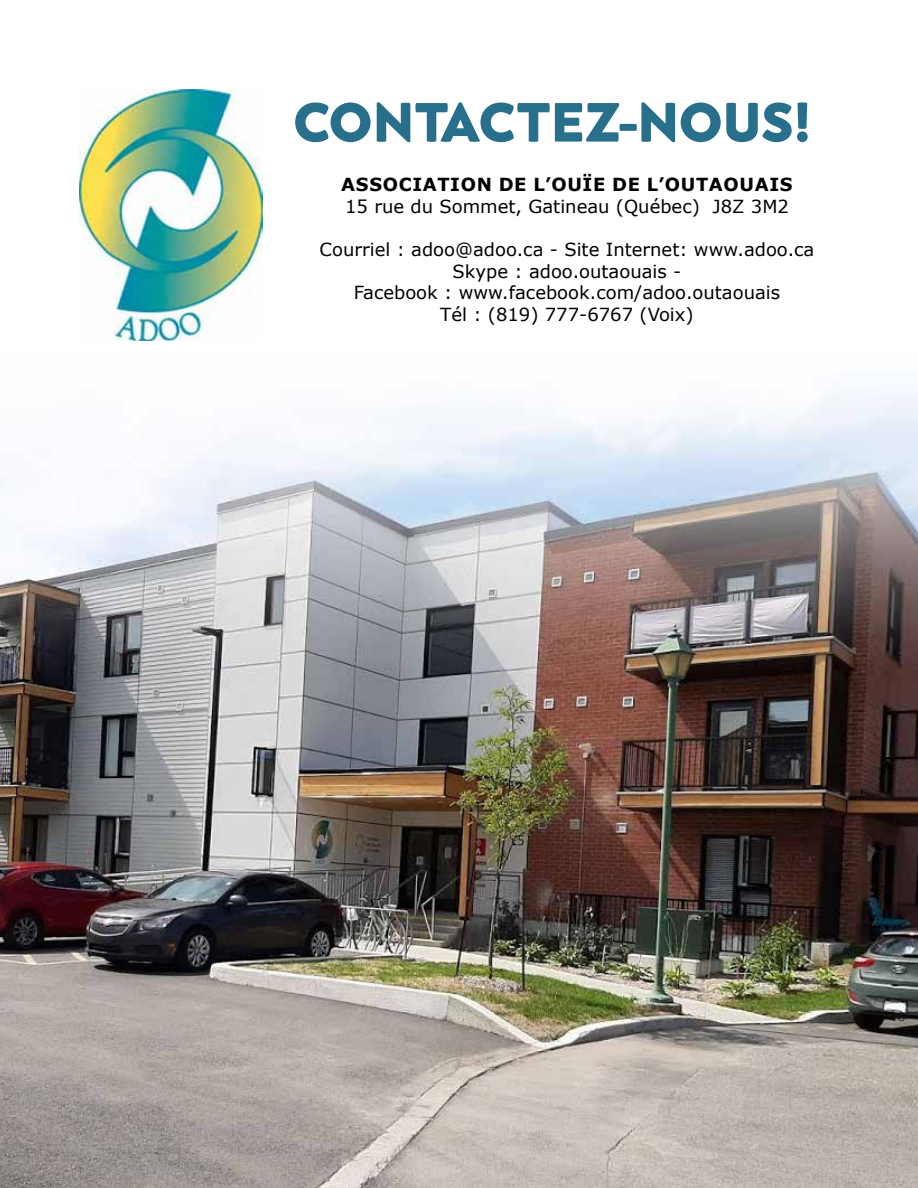
<style>
.page{position:relative;width:918px;height:1188px;background:#fff}
.page>*{position:absolute;margin:0;border:0;box-sizing:border-box;transform-origin:0 0}
.t1{font:800 57px "Neufreit";color:#276f8b}
.t2{font:18px/21.6px "Verdana";color:#000;text-align:center}
.t3{font:700 18px "Verdana";letter-spacing:.035em;color:#000}
</style>
<div class="page">
<img style="left:0;top:389px;width:918px;height:799px">
<img style="left:79px;top:89px;width:184px;height:252px">
<h1 class="t1" style="left:294px;top:88px;width:519px">CONTACTEZ-NOUS!</h1>
<p class="t3" style="left:341px;top:172px;width:453px">ASSOCIATION DE L’OUÏE DE L’OUTAOUAIS</p>
<p class="t2" style="left:345px;top:195px;width:445px">15 rue du Sommet, Gatineau (Québec) J8Z 3M2</p>
<p class="t2" style="left:320px;top:238px;width:496px">Courriel : adoo@adoo.ca - Site Internet: www.adoo.ca Skype : adoo.outaouais -<br>Facebook : www.facebook.com/adoo.outaouais<br>Tél : (819) 777-6767 (Voix)</p>
</div>
